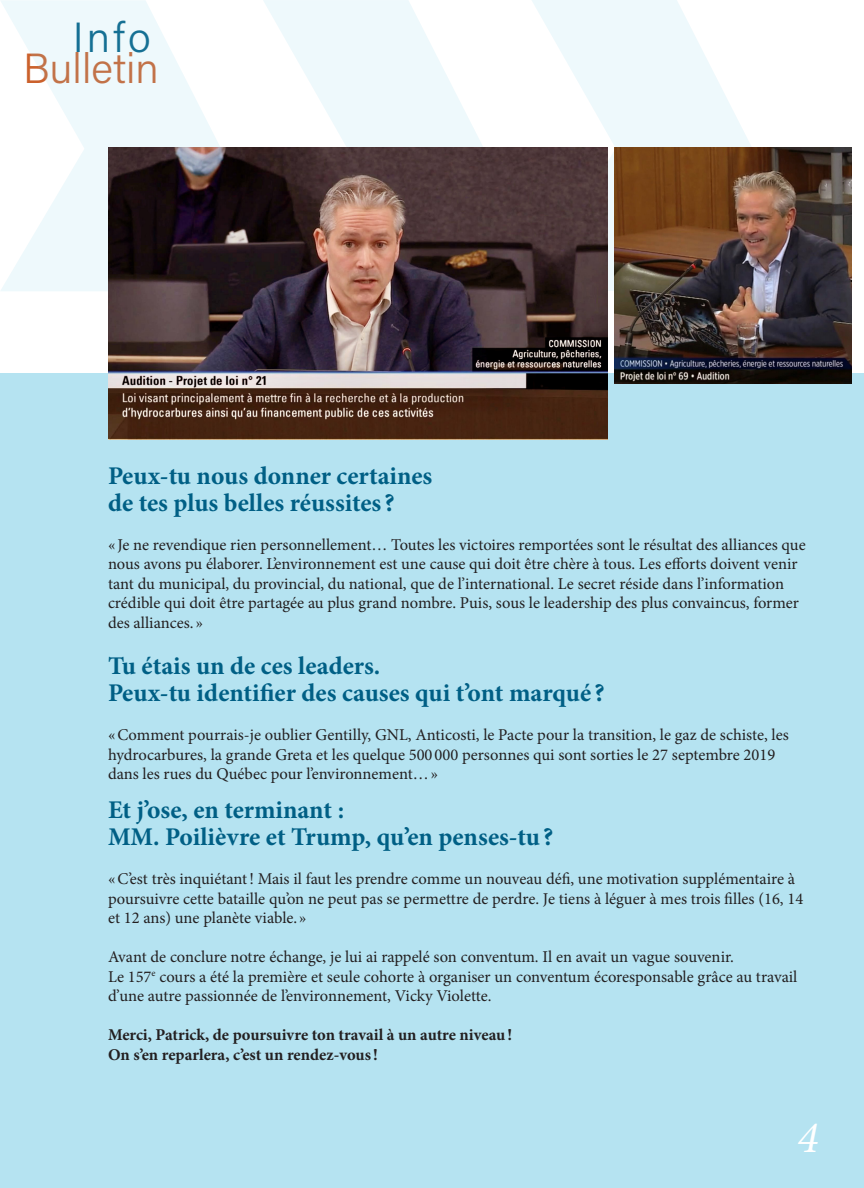
<style>
.page{position:relative;width:864px;height:1188px;background:#fff}
.page>*{position:absolute;margin:0;border:0;box-sizing:border-box;transform-origin:0 0}
.t1{font:italic 45px "Minion Pro";color:#fff}
.t2{font:42.15px "Acumin Variable Concept";color:#cb612c}
.t3{font:42.15px "Acumin Variable Concept";color:#005f85}
.t4{font:700 25.5px "Minion Pro";color:#005f85}
.t5{font:16.5px/19.5px "Minion Pro";letter-spacing:-.005em;color:#231f20}
.t6{font:700 16.5px "Minion Pro";color:#231f20}
</style>
<div class="page">
<svg style="left:531px;top:0;width:224px;height:291px;fill:#eef9fc"></svg>
<svg style="left:1px;top:0;width:223px;height:291px;fill:#eef9fc"></svg>
<svg style="left:263px;top:0;width:224px;height:148px;fill:#eef9fc"></svg>
<div style="left:0;top:374px;width:864px;height:814px;background:#b5e3f1"></div>
<img style="left:108px;top:148px;width:500px;height:291px">
<img style="left:615px;top:148px;width:236px;height:235px">
<h2 class="t3" style="left:73px;top:9px;width:80px">Info</h2>
<h2 class="t2" style="left:23px;top:40px;width:137px">Bulletin</h2>
<p class="t4" style="left:108px;top:458px;width:326px">Peux-tu nous donner certaines</p>
<p class="t4" style="left:108px;top:485px;width:288px">de tes plus belles réussites?</p>
<p class="t5" style="left:108px;top:535px;width:699px">« Je ne revendique rien personnellement… Toutes les victoires remportées sont le résultat des alliances que nous avons pu élaborer. L’environnement est une cause qui doit être chère à tous. Les efforts doivent venir tant du municipal, du provincial, du national, que de l’international. Le secret réside dans l’information crédible qui doit être partagée au plus grand nombre. Puis, sous le leadership des plus convaincus, former des alliances. »</p>
<p class="t4" style="left:108px;top:648px;width:274px">Tu étais un de ces leaders.</p>
<p class="t4" style="left:108px;top:675px;width:498px">Peux-tu identifier des causes qui t’ont marqué ?</p>
<p class="t5" style="left:108px;top:726px;width:682px">«Comment pourrais-je oublier Gentilly, GNL, Anticosti, le Pacte pour la transition, le gaz de schiste, les hydrocarbures, la grande Greta et les quelque 500 000 personnes qui sont sorties le 27 septembre 2019 dans les rues du Québec pour l’environnement…»</p>
<p class="t4" style="left:108px;top:792px;width:238px">Et j’ose, en terminant :</p>
<p class="t4" style="left:108px;top:819px;width:447px">MM. Poilièvre et Trump, qu’en penses-tu?</p>
<p class="t5" style="left:108px;top:870px;width:697px">«C’est très inquiétant! Mais il faut les prendre comme un nouveau défi, une motivation supplémentaire à poursuivre cette bataille qu’on ne peut pas se permettre de perdre. Je tiens à léguer à mes trois filles (16, 14 et 12 ans) une planète viable. »</p>
<p class="t5" style="left:108px;top:948px;width:627px">Avant de conclure notre échange, je lui ai rappelé son conventum. Il en avait un vague souvenir.</p>
<p class="t5" style="left:108px;top:967px;width:691px">Le 157<sup>e</sup> cours a été la première et seule cohorte à organiser un conventum écoresponsable grâce au travail d’une autre passionnée de l’environnement, Vicky Violette.</p>
<p class="t6" style="left:108px;top:1024px;width:406px">Merci, Patrick, de poursuivre ton travail à un autre niveau!</p>
<p class="t6" style="left:108px;top:1043px;width:271px">On s’en reparlera, c’est un rendez-vous!</p>
<p class="t1" style="left:797px;top:1107px;width:23px">4</p>
</div>
